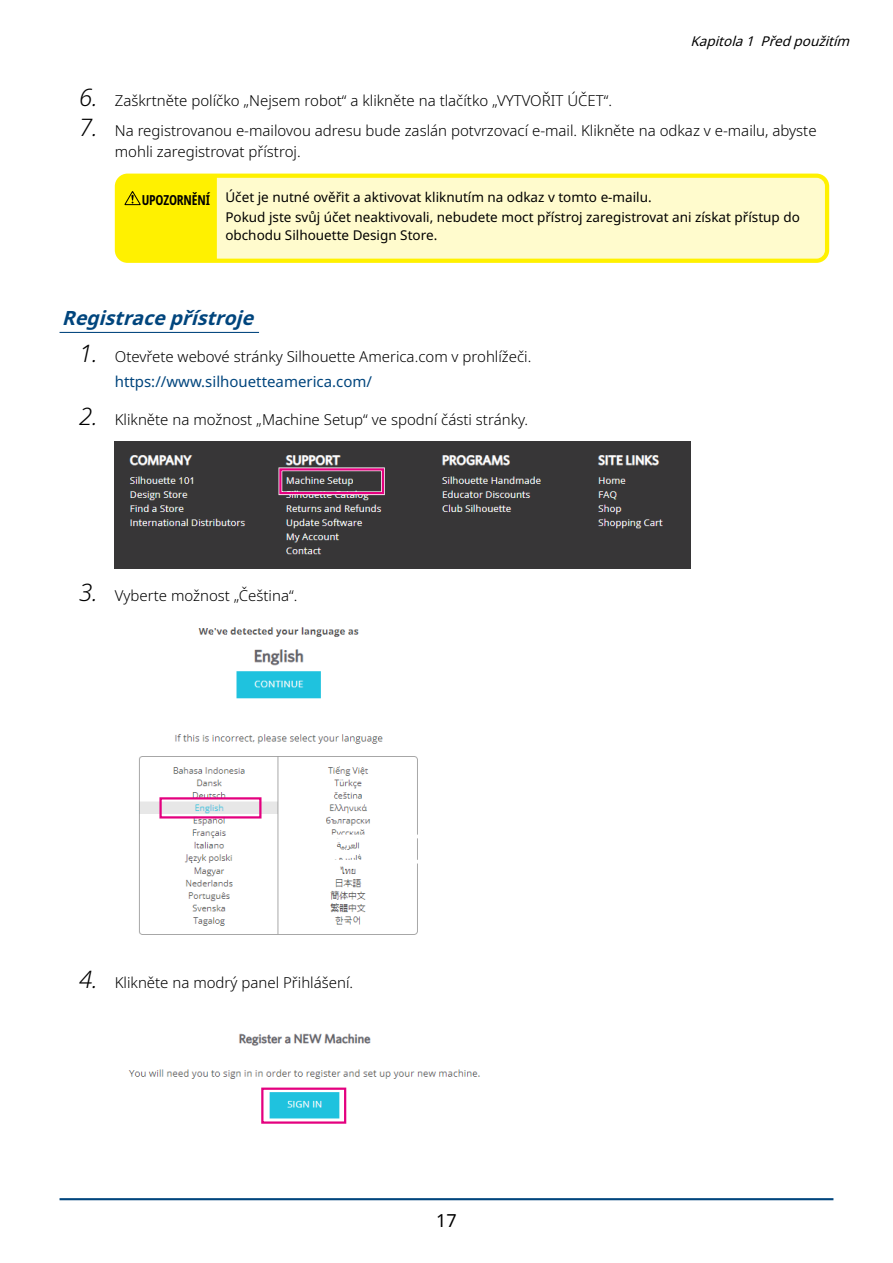
<style>
.page{position:relative;width:893px;height:1263px;background:#fff}
.page>*{position:absolute;margin:0;border:0;box-sizing:border-box;transform-origin:0 0}
.t1{font:italic 700 19.5px "Noto Sans";color:#00457d}
.t2{font:18px "Noto Sans";color:#000}
.t3{font:300 15px/21px "Noto Sans";color:#000}
.t4{font:13.5px/20.1px "Noto Sans";color:#000}
.t5{font:italic 13.5px "Noto Sans";color:#000}
.s1{font-style:italic;font-size:24px}
.s2{font-weight:700;font-stretch:condensed;font-size:13.8px}
.s3{font-weight:400;color:#00457d}
</style>
<div class="page">
<hr style="left:60px;top:1198px;width:773px;height:2px;background:#00457d">
<hr style="left:60px;top:332px;width:199px;height:1px;background:#00457d">
<div style="left:115px;top:174px;width:714px;height:89px;background:#fff100;border-radius:13px"></div>
<div style="left:217px;top:178px;width:608px;height:81px;background:#fffbcd"></div>
<svg style="left:124px;top:191px;width:17px;height:15px"></svg>
<img style="left:115px;top:442px;width:575px;height:126px">
<div style="left:279px;top:468px;width:105px;height:26px;border:2px solid #e4007f"></div>
<img style="left:139px;top:627px;width:279px;height:308px">
<div style="left:159px;top:797px;width:102px;height:21px;border:2px solid #e4007f"></div>
<img style="left:128px;top:1033px;width:352px;height:91px">
<div style="left:261px;top:1087px;width:85px;height:37px;border:2px solid #e4007f"></div>
<p class="t5" style="left:691px;top:33px;width:166px">Kapitola1Předpoužitím</p>
<p class="t3" style="left:79px;top:91px;width:535px"><span class="s1">6.</span> Zaškrtněte políčko „Nejsem robot“ a klikněte na tlačítko „VYTVOŘIT ÚČET“.</p>
<p class="t3" style="left:115px;top:120px;width:703px;text-indent:-36px"><span class="s1">7.</span> Na registrovanou e-mailovou adresu bude zaslán potvrzovací e-mail. Klikněte na odkaz v e-mailu, abyste mohli zaregistrovat přístroj.</p>
<p class="t4" style="left:225px;top:187px;width:576px;text-indent:-84px"><span class="s2">UPOZORNĚNÍ</span> Účet je nutné ověřit a aktivovat kliknutím na odkaz v tomto e-mailu.<br>Pokud jste svůj účet neaktivovali, nebudete moct přístroj zaregistrovat ani získat přístup do</p>
<p class="t4" style="left:225px;top:226px;width:213px">obchodu Silhouette Design Store.</p>
<h1 class="t1" style="left:62px;top:304px;width:200px">Registracepřístroje</h1>
<p class="t3" style="left:115px;top:344px;width:418px;line-height:25.2px;text-indent:-36px"><span class="s1">1.</span> Otevřete webové stránky Silhouette America.com v prohlížeči. <span class="s3">https://www.silhouetteamerica.com/</span></p>
<p class="t3" style="left:79px;top:410px;width:451px"><span class="s1">2.</span> Klikněte na možnost „Machine Setup“ ve spodní části stránky.</p>
<p class="t3" style="left:79px;top:585px;width:220px"><span class="s1">3.</span> Vyberte možnost „Čeština“.</p>
<p class="t3" style="left:79px;top:973px;width:276px"><span class="s1">4.</span> Klikněte na modrý panel Přihlášení.</p>
<p class="t2" style="left:436px;top:1210px;width:22px">17</p>
</div>
